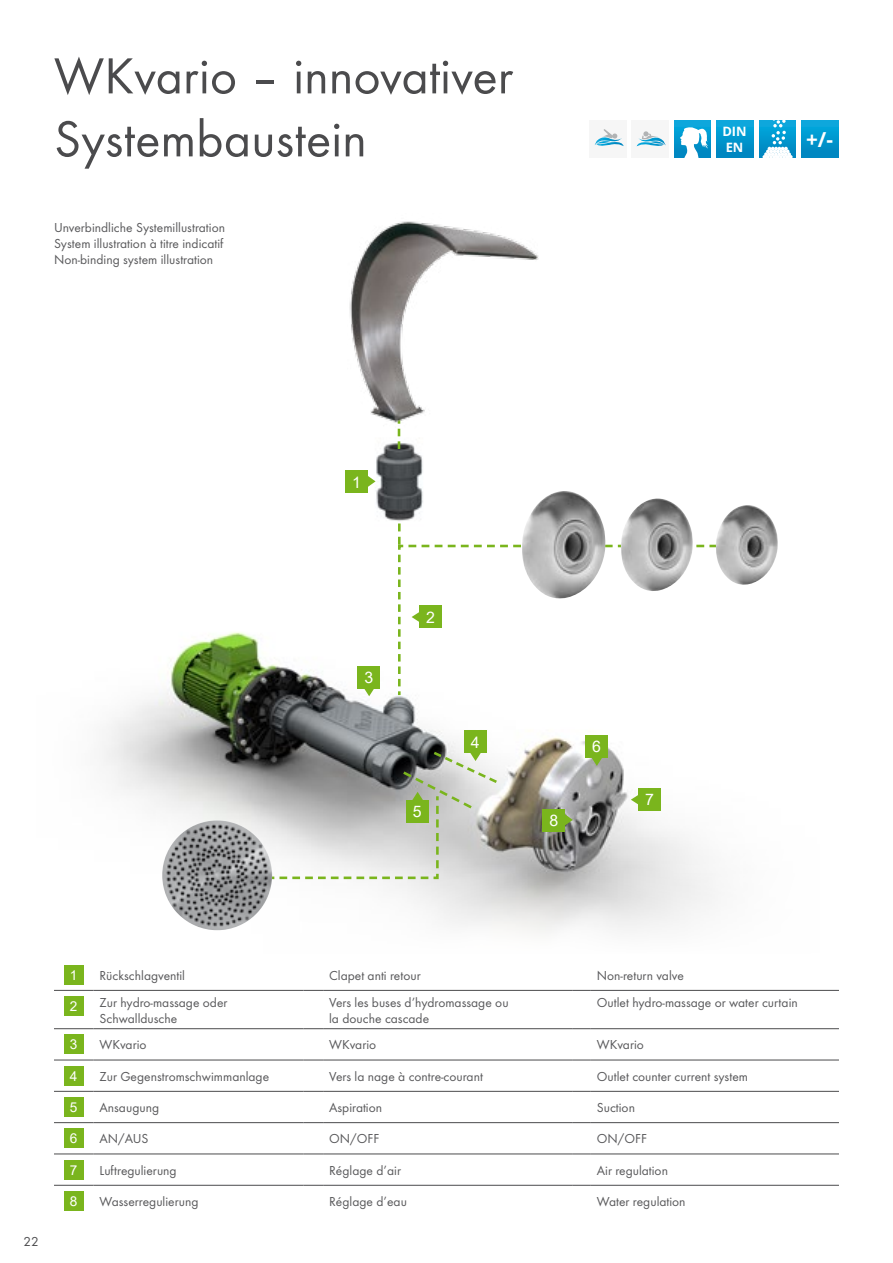
<style>
.page{position:relative;width:893px;height:1263px;background:#fff}
.page>*{position:absolute;margin:0;border:0;box-sizing:border-box;transform-origin:0 0}
.t1{font:52.5px/63px "Function";color:#4b4b4d}
.t2{font:700 20.7px "Open Sans";color:#fff}
.t3{font:15.9px "Arial";color:#fff}
.t4{font:13.65px "Arial";color:#fff}
.t5{font:13.5px/16.2px "Function";color:#58585a}
.t6{font:13.5px "Function";color:#4b4b4d}
.t7{font:700 12.9px/15.5px "Open Sans";color:#fff}
</style>
<div class="page">
<hr style="left:54px;top:990px;width:40px;height:1px;background:#4b4b4d">
<hr style="left:94px;top:990px;width:210px;height:1px;background:#4b4b4d">
<svg style="left:304px;top:990px;width:19px;height:1px"></svg>
<hr style="left:323px;top:990px;width:250px;height:1px;background:#4b4b4d">
<svg style="left:573px;top:990px;width:18px;height:1px"></svg>
<hr style="left:591px;top:990px;width:248px;height:1px;background:#4b4b4d">
<hr style="left:54px;top:1028px;width:40px;height:1px;background:#4b4b4d">
<hr style="left:94px;top:1028px;width:210px;height:1px;background:#4b4b4d">
<svg style="left:304px;top:1028px;width:19px;height:1px"></svg>
<hr style="left:323px;top:1028px;width:250px;height:1px;background:#4b4b4d">
<svg style="left:573px;top:1028px;width:18px;height:1px"></svg>
<hr style="left:591px;top:1028px;width:248px;height:1px;background:#4b4b4d">
<hr style="left:54px;top:1060px;width:40px;height:1px;background:#4b4b4d">
<hr style="left:94px;top:1060px;width:210px;height:1px;background:#4b4b4d">
<svg style="left:304px;top:1060px;width:19px;height:1px"></svg>
<hr style="left:323px;top:1060px;width:250px;height:1px;background:#4b4b4d">
<svg style="left:573px;top:1060px;width:18px;height:1px"></svg>
<hr style="left:591px;top:1060px;width:248px;height:1px;background:#4b4b4d">
<hr style="left:54px;top:1091px;width:40px;height:1px;background:#4b4b4d">
<hr style="left:94px;top:1091px;width:210px;height:1px;background:#4b4b4d">
<svg style="left:304px;top:1091px;width:19px;height:1px"></svg>
<hr style="left:323px;top:1091px;width:250px;height:1px;background:#4b4b4d">
<svg style="left:573px;top:1091px;width:18px;height:1px"></svg>
<hr style="left:591px;top:1091px;width:248px;height:1px;background:#4b4b4d">
<hr style="left:54px;top:1122px;width:40px;height:1px;background:#4b4b4d">
<hr style="left:94px;top:1122px;width:210px;height:1px;background:#4b4b4d">
<svg style="left:304px;top:1122px;width:19px;height:1px"></svg>
<hr style="left:323px;top:1122px;width:250px;height:1px;background:#4b4b4d">
<svg style="left:573px;top:1122px;width:18px;height:1px"></svg>
<hr style="left:591px;top:1122px;width:248px;height:1px;background:#4b4b4d">
<hr style="left:54px;top:1153px;width:40px;height:1px;background:#4b4b4d">
<hr style="left:94px;top:1153px;width:210px;height:1px;background:#4b4b4d">
<svg style="left:304px;top:1153px;width:19px;height:1px"></svg>
<hr style="left:323px;top:1153px;width:250px;height:1px;background:#4b4b4d">
<svg style="left:573px;top:1153px;width:18px;height:1px"></svg>
<hr style="left:591px;top:1153px;width:248px;height:1px;background:#4b4b4d">
<hr style="left:54px;top:1185px;width:40px;height:1px;background:#4b4b4d">
<hr style="left:94px;top:1185px;width:210px;height:1px;background:#4b4b4d">
<svg style="left:304px;top:1185px;width:19px;height:1px"></svg>
<hr style="left:323px;top:1185px;width:250px;height:1px;background:#4b4b4d">
<svg style="left:573px;top:1185px;width:18px;height:1px"></svg>
<hr style="left:591px;top:1185px;width:248px;height:1px;background:#4b4b4d">
<div style="left:64px;top:965px;width:19px;height:19px;background:#7ab51d"></div>
<div style="left:64px;top:996px;width:19px;height:20px;background:#7ab51d"></div>
<div style="left:64px;top:1035px;width:19px;height:19px;background:#7ab51d"></div>
<div style="left:64px;top:1066px;width:19px;height:19px;background:#7ab51d"></div>
<div style="left:64px;top:1097px;width:19px;height:20px;background:#7ab51d"></div>
<div style="left:64px;top:1129px;width:19px;height:19px;background:#7ab51d"></div>
<div style="left:64px;top:1160px;width:19px;height:19px;background:#7ab51d"></div>
<div style="left:64px;top:1191px;width:19px;height:19px;background:#7ab51d"></div>
<img style="left:102px;top:470px;width:614px;height:463px">
<div style="left:360px;top:545px;width:105px;height:105px;background:#fff"></div>
<svg style="left:397px;top:543px;width:319px;height:155px"></svg>
<img style="left:162px;top:820px;width:110px;height:110px;border-radius:55px">
<img style="left:353px;top:431px;width:173px;height:96px">
<svg style="left:398px;top:431px;width:2px;height:18px"></svg>
<svg style="left:398px;top:523px;width:3px;height:22px"></svg>
<div style="left:345px;top:471px;width:23px;height:22px;background:#7ab51d"></div>
<svg style="left:368px;top:476px;width:8px;height:11px"></svg>
<div style="left:543px;top:809px;width:22px;height:23px;background:#7ab51d"></div>
<svg style="left:565px;top:814px;width:8px;height:11px"></svg>
<div style="left:419px;top:606px;width:23px;height:22px;background:#7ab51d"></div>
<svg style="left:412px;top:611px;width:7px;height:12px"></svg>
<div style="left:638px;top:788px;width:23px;height:23px;background:#7ab51d"></div>
<svg style="left:631px;top:794px;width:7px;height:11px"></svg>
<div style="left:358px;top:666px;width:22px;height:22px;background:#7ab51d"></div>
<svg style="left:364px;top:688px;width:11px;height:8px"></svg>
<div style="left:464px;top:730px;width:22px;height:23px;background:#7ab51d"></div>
<div style="left:585px;top:735px;width:23px;height:23px;background:#7ab51d"></div>
<svg style="left:591px;top:758px;width:11px;height:8px"></svg>
<svg style="left:242px;top:749px;width:258px;height:131px;background:#b4b7b0"></svg>
<img style="left:517px;top:491px;width:90px;height:117px">
<img style="left:616px;top:498px;width:78px;height:101px">
<img style="left:712px;top:505px;width:66px;height:87px">
<img style="left:349px;top:221px;width:190px;height:210px">
<div style="left:589px;top:120px;width:38px;height:37px;background:#f6f6f6"></div>
<svg style="left:595px;top:129px;width:29px;height:17px"></svg>
<div style="left:632px;top:120px;width:37px;height:37px;background:#f6f6f6"></div>
<svg style="left:637px;top:131px;width:28px;height:15px"></svg>
<div style="left:674px;top:121px;width:37px;height:36px;background:linear-gradient(to bottom,#06abdf,#0084be)"></div>
<svg style="left:679px;top:125px;width:29px;height:32px"></svg>
<div style="left:717px;top:121px;width:36px;height:36px;background:linear-gradient(to bottom,#06abdf,#0084be)"></div>
<div style="left:759px;top:121px;width:37px;height:36px;background:linear-gradient(to bottom,#06abdf,#0084be)"></div>
<svg style="left:762px;top:121px;width:31px;height:36px"></svg>
<div style="left:802px;top:121px;width:36px;height:36px;background:linear-gradient(to bottom,#06abdf,#0084be)"></div>
<h1 class="t1" style="left:54px;top:45px;width:461px">WKvario – innovativer<br>Systembaustein</h1>
<p class="t5" style="left:54px;top:219px;width:173px">Unverbindliche Systemillustration<br>System illustration à titre indicatif<br>Non-binding system illustration</p>
<p class="t7" style="left:722px;top:123px;width:26px">DIN<br>EN</p>
<h2 class="t2" style="left:806px;top:125px;width:28px">+/-</h2>
<p class="t3" style="left:352px;top:471px;width:10px">1</p>
<p class="t3" style="left:364px;top:666px;width:10px">3</p>
<p class="t3" style="left:426px;top:606px;width:10px">2</p>
<p class="t3" style="left:413px;top:800px;width:10px">5</p>
<p class="t3" style="left:471px;top:731px;width:10px">4</p>
<p class="t3" style="left:592px;top:736px;width:10px">6</p>
<p class="t3" style="left:549px;top:810px;width:10px">8</p>
<p class="t3" style="left:645px;top:789px;width:10px">7</p>
<p class="t6" style="left:23px;top:1234px;width:17px">22</p>
<p class="t4" style="left:70px;top:965px;width:9px">1</p>
<p class="t5" style="left:100px;top:967px;width:87px">Rückschlagventil</p>
<p class="t5" style="left:329px;top:967px;width:93px">Clapet anti retour</p>
<p class="t5" style="left:597px;top:967px;width:89px">Non-return valve</p>
<p class="t4" style="left:70px;top:997px;width:9px">2</p>
<p class="t5" style="left:100px;top:994px;width:129px">Zur hydro-massage oder<br>Schwalldusche</p>
<p class="t5" style="left:329px;top:994px;width:181px">Vers les buses d’hydromassage ou la douche cascade</p>
<p class="t5" style="left:597px;top:994px;width:202px">Outlet hydro-massage or water curtain</p>
<p class="t4" style="left:70px;top:1035px;width:9px">3</p>
<p class="t5" style="left:100px;top:1037px;width:49px">WKvario</p>
<p class="t5" style="left:329px;top:1037px;width:49px">WKvario</p>
<p class="t5" style="left:597px;top:1037px;width:49px">WKvario</p>
<p class="t4" style="left:70px;top:1066px;width:9px">4</p>
<p class="t5" style="left:100px;top:1068px;width:171px">Zur Gegenstromschwimmanlage</p>
<p class="t5" style="left:329px;top:1068px;width:155px">Vers la nage à contre-courant</p>
<p class="t5" style="left:597px;top:1068px;width:153px">Outlet counter current system</p>
<p class="t4" style="left:70px;top:1098px;width:9px">5</p>
<p class="t5" style="left:100px;top:1099px;width:61px">Ansaugung</p>
<p class="t5" style="left:329px;top:1099px;width:54px">Aspiration</p>
<p class="t5" style="left:597px;top:1099px;width:40px">Suction</p>
<p class="t4" style="left:70px;top:1129px;width:9px">6</p>
<p class="t5" style="left:100px;top:1131px;width:51px">AN/AUS</p>
<p class="t5" style="left:329px;top:1131px;width:52px">ON/OFF</p>
<p class="t5" style="left:597px;top:1131px;width:52px">ON/OFF</p>
<p class="t4" style="left:70px;top:1160px;width:9px">7</p>
<p class="t5" style="left:100px;top:1162px;width:79px">Luftregulierung</p>
<p class="t5" style="left:329px;top:1162px;width:73px">Réglage d’air</p>
<p class="t5" style="left:597px;top:1162px;width:73px">Air regulation</p>
<p class="t4" style="left:70px;top:1192px;width:9px">8</p>
<p class="t5" style="left:100px;top:1193px;width:100px">Wasserregulierung</p>
<p class="t5" style="left:329px;top:1193px;width:79px">Réglage d’eau</p>
<p class="t5" style="left:597px;top:1193px;width:90px">Water regulation</p>
</div>
